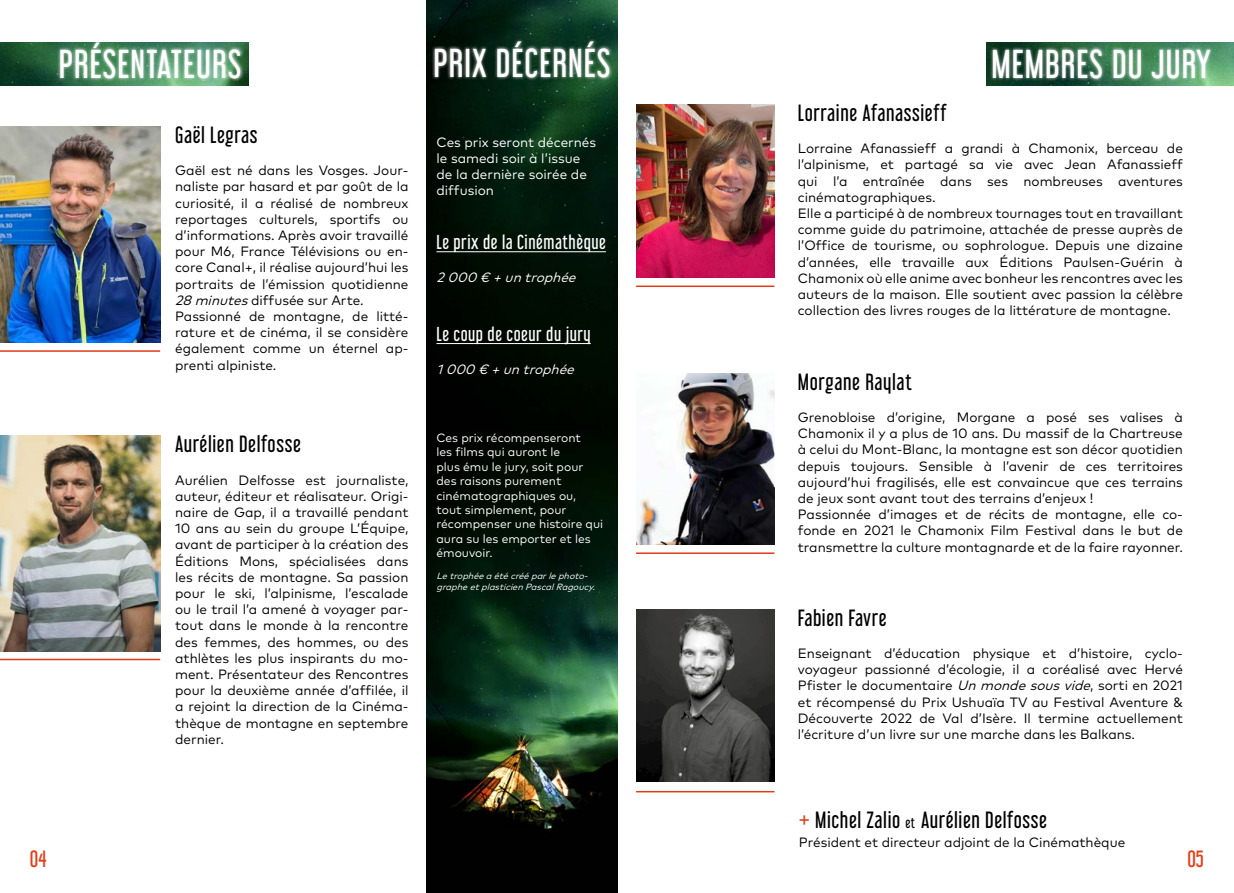
<style>
.page{position:relative;width:1234px;height:893px;background:#fff}
.page>*{position:absolute;margin:0;border:0;box-sizing:border-box;transform-origin:0 0}
.t1{font:36px "Libel Suit Rg";letter-spacing:.03em;color:#fff}
.t2{font:21px "Libel Suit Rg";letter-spacing:.03em;color:#000}
.t3{font:21px "Libel Suit Rg";color:#e73b16}
.t4{font:18px "Libel Suit Rg";letter-spacing:.03em;color:#fff}
.t5{font:13.5px/16.2px "Mark Pro";color:#000}
.t6{font:13.5px/16.2px "Mark Pro";color:#fff}
.t7{font:italic 13.5px "Mark Pro";color:#fff}
.t8{font:12px/14.4px "Mark Pro";color:#fff}
.t9{font:italic 9px/10.8px "Mark Pro";color:#fff}
.s1{font-style:italic}
.s2{color:#df3b16}
.s3{font-size:13.5px}
</style>
<div class="page">
<img style="left:427px;top:0;width:190px;height:893px">
<img style="left:0;top:43px;width:248px;height:42px">
<div style="left:58px;top:40px;width:186px;height:42px;background:#fff;opacity:.75"></div>
<img style="left:986px;top:43px;width:247px;height:42px">
<div style="left:990px;top:45px;width:222px;height:37px;background:#fff;opacity:.75"></div>
<img style="left:0;top:436px;width:160px;height:216px">
<img style="left:0;top:126px;width:160px;height:216px">
<div style="left:432px;top:39px;width:180px;height:42px;background:#fff;opacity:.75"></div>
<hr style="left:436px;top:251px;width:170px;height:1px;background:#fff">
<hr style="left:436px;top:343px;width:154px;height:1px;background:#fff">
<img style="left:636px;top:104px;width:138px;height:173px">
<img style="left:636px;top:373px;width:138px;height:172px">
<img style="left:636px;top:609px;width:138px;height:173px">
<hr style="left:0;top:659px;width:160px;height:1px;background:#df3b16">
<hr style="left:0;top:350px;width:160px;height:2px;background:#df3b16">
<hr style="left:636px;top:286px;width:138px;height:1px;background:#df3b16">
<hr style="left:636px;top:552px;width:138px;height:2px;background:#df3b16">
<hr style="left:636px;top:791px;width:138px;height:1px;background:#df3b16">
<h1 class="t1" style="left:433px;top:34px;width:178px">PRIX DÉCERNÉS</h1>
<h1 class="t1" style="left:59px;top:35px;width:184px">PRÉSENTATEURS</h1>
<h1 class="t1" style="left:991px;top:35px;width:221px">MEMBRES DU JURY</h1>
<h2 class="t2" style="left:175px;top:117px;width:84px">Gaël Legras</h2>
<p class="t5" style="left:175px;top:161px;width:235px">Gaël est né dans les Vosges. Jour&shy;naliste par hasard et par goût de la curiosité, il a réalisé de nombreux reportages culturels, sportifs ou d’informations. Après avoir travaillé pour M6, France Télévisions ou en&shy;core Canal+, il réalise aujourd’hui les portraits de l’émission quotidienne <span class="s1">28minutes</span>diffusée sur Arte.<br>Passionné de montagne, de litté&shy;rature et de cinéma, il se considère également comme un éternel ap&shy;prenti alpiniste.</p>
<h2 class="t2" style="left:175px;top:427px;width:127px">Aurélien Delfosse</h2>
<p class="t5" style="left:175px;top:471px;width:235px;text-align:justify">Aurélien Delfosse est journaliste, auteur, éditeur et réalisateur. Origi&shy;naire de Gap, il a travaillé pendant 10 ans au sein du groupe L’Équipe, avant de participer à la création des Éditions Mons, spécialisées dans les récits de montagne. Sa passion pour le ski, l’alpinisme, l’escalade ou le trail l’a amené à voyager par&shy;tout dans le monde à la rencontre des femmes, des hommes, ou des athlètes les plus inspirants du mo&shy;ment. Présentateur des Rencontres pour la deuxième année d’affilée, il a rejoint la direction de la Cinéma&shy;thèque de montagne en septembre dernier.</p>
<p class="t6" style="left:436px;top:133px;width:161px">Ces prix seront décernés le samedi soir à l’issue de la dernière soirée de diffusion</p>
<h3 class="t4" style="left:436px;top:228px;width:171px">Le prix de la Cinémathèque</h3>
<p class="t7" style="left:436px;top:267px;width:146px">2000€+untrophée</p>
<h3 class="t4" style="left:436px;top:319px;width:156px">Le coup de coeur du jury</h3>
<p class="t7" style="left:436px;top:359px;width:144px">1000€+untrophée</p>
<p class="t8" style="left:436px;top:430px;width:168px">Ces prix récompenseront<br>les films qui auront le<br>plus ému le jury, soit pour des raisons purement cinématographiques ou, tout simplement, pour récompenser une histoire qui aura su les emporter et les émouvoir.</p>
<p class="t9" style="left:436px;top:569px;width:163px">Letrophéeaétécrééparlephoto&shy;grapheetplasticienPascalRagoucy.</p>
<h2 class="t2" style="left:797px;top:95px;width:151px">Lorraine Afanassieff</h2>
<p class="t5" style="left:797px;top:139px;width:386px">Lorraine Afanassieff a grandi à Chamonix, berceau de l’alpinisme, et partagé sa vie avec Jean Afanassieff qui l’a entraînée dans ses nombreuses aventures cinématographiques.<br>Elle a participé à de nombreux tournages tout en travaillant comme guide du patrimoine, attachée de presse auprès de l’Office de tourisme, ou sophrologue. Depuis une dizaine d’années, elle travaille aux Éditions Paulsen-Guérin à Chamonix où elle anime avec bonheur les rencontres avec les auteurs de la maison. Elle soutient avec passion la célèbre collection des livres rouges de la littérature de montagne.</p>
<h2 class="t2" style="left:797px;top:364px;width:115px">Morgane Raylat</h2>
<p class="t5" style="left:797px;top:408px;width:386px">Grenobloise d’origine, Morgane a posé ses valises à Chamonix il y a plus de 10 ans. Du massif de la Chartreuse à celui du Mont-Blanc, la montagne est son décor quotidien depuis toujours. Sensible à l’avenir de ces territoires aujourd’hui fragilisés, elle est convaincue que ces terrains de jeux sont avant tout des terrains d’enjeux !<br>Passionnée d’images et de récits de montagne, elle co&shy;fonde en 2021 le Chamonix Film Festival dans le but de transmettre la culture montagnarde et de la faire rayonner.</p>
<h2 class="t2" style="left:797px;top:600px;width:90px">Fabien Favre</h2>
<p class="t5" style="left:797px;top:644px;width:386px;text-align:justify">Enseignant d’éducation physique et d’histoire, cyclo&shy;voyageur passionné d’écologie, il a coréalisé avec Hervé Pfister le documentaire <span class="s1">Unmondesousvide</span>, sorti en 2021 et récompensé du Prix Ushuaïa TV au Festival Aventure &amp; Découverte 2022 de Val d’Isère. Il termine actuellement l’écriture d’un livre sur une marche dans les Balkans.</p>
<h2 class="t2" style="left:798px;top:803px;width:249px"><span class="s2">+</span> Michel Zalio <span class="s3">et</span> Aurélien Delfosse</h2>
<p class="t5" style="left:798px;top:833px;width:328px">Président et directeur adjoint de la Cinémathèque</p>
<h2 class="t3" style="left:30px;top:842px;width:18px">04</h2>
<h2 class="t3" style="left:1187px;top:842px;width:18px">05</h2>
</div>
